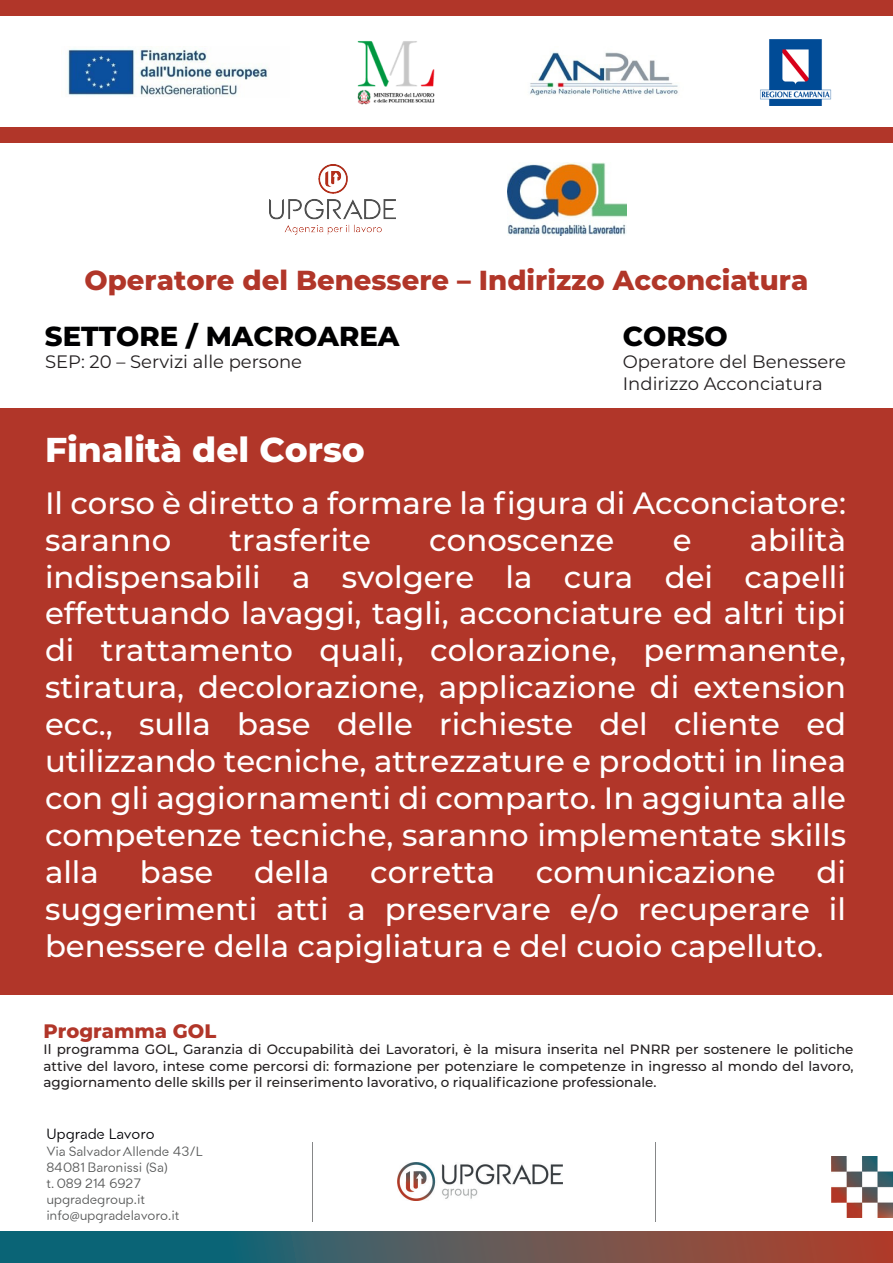
<style>
.page{position:relative;width:893px;height:1263px;background:#fff}
.page>*{position:absolute;margin:0;border:0;box-sizing:border-box;transform-origin:0 0}
.t1{font:800 34.5px "Montserrat";color:#fff}
.t2{font:500 30.75px/36.9px "Montserrat";color:#fff;text-align:justify}
.t3{font:800 27.45px "Montserrat";color:#b13629}
.t4{font:800 27.45px "Montserrat";color:#000001}
.t5{font:800 19.5px "Montserrat";color:#b13629}
.t6{font:18px/21.6px "Montserrat";color:#231f20}
.t7{font:15px "Medel";color:#010105}
.t8{font:500 13.5px/16.2px "Montserrat";color:#231f20;text-align:justify}
.t9{font:13.5px/16.2px "Medel";color:#585959}
.s1{font-family:"Myriad Pro"}
</style>
<div class="page">
<img style="left:397px;top:1163px;width:166px;height:37px">
<img style="left:832px;top:1156px;width:61px;height:61px">
<svg style="left:0;top:1232px;width:893px;height:31px;background:#545859"></svg>
<hr style="left:312px;top:1142px;width:1px;height:79px;background:#868788">
<hr style="left:655px;top:1142px;width:1px;height:79px;background:#868788">
<div style="left:0;top:0;width:892px;height:16px;background:#b13629"></div>
<img style="left:530px;top:52px;width:148px;height:44px">
<img style="left:269px;top:164px;width:126px;height:70px">
<img style="left:507px;top:163px;width:120px;height:73px">
<img style="left:67px;top:48px;width:201px;height:49px">
<img style="left:760px;top:39px;width:72px;height:66px">
<img style="left:357px;top:41px;width:78px;height:64px">
<div style="left:0;top:127px;width:893px;height:16px;background:#b13629"></div>
<div style="left:0;top:408px;width:893px;height:587px;background:#b13629"></div>
<p class="t3" style="left:85px;top:260px;width:725px">Operatore del Benessere – Indirizzo Acconciatura</p>
<p class="t4" style="left:45px;top:316px;width:356px">SETTORE / MACROAREA</p>
<p class="t6" style="left:45px;top:350px;width:259px">SEP: 20 – Servizi alle persone</p>
<p class="t4" style="left:623px;top:316px;width:106px">CORSO</p>
<p class="t6" style="left:623px;top:350px;width:225px">Operatore del Benessere<br>Indirizzo Acconciatura</p>
<p class="t1" style="left:45px;top:424px;width:321px">Finalità del Corso</p>
<p class="t2" style="left:45px;top:483px;width:802px">Il corso è diretto a formare la figura di Acconciatore: saranno</p>
<p class="t2" style="left:45px;top:520px;width:803px;text-indent:705px">abilità indispensabili a svolgere la cura dei capelli effettuando lavaggi, tagli, acconciature ed altri tipi di trattamento quali, colorazione, permanente, stiratura, decolorazione, applicazione di extension ecc., sulla base delle richieste del cliente ed utilizzando tecniche, attrezzature e prodotti in linea con gli aggiornamenti di comparto. In aggiunta alle competenze tecniche, saranno implementate skills alla</p>
<p class="t2" style="left:229px;top:520px;width:143px">trasferite</p>
<p class="t2" style="left:429px;top:520px;width:187px">conoscenze</p>
<p class="t2" style="left:673px;top:520px;width:20px">e</p>
<p class="t2" style="left:45px;top:852px;width:803px;text-indent:771px">di suggerimenti atti a preservare e/o recuperare il benessere della capigliatura e del cuoio capelluto.</p>
<p class="t2" style="left:140px;top:852px;width:75px">base</p>
<p class="t2" style="left:254px;top:852px;width:77px">della</p>
<p class="t2" style="left:370px;top:852px;width:126px">corretta</p>
<p class="t2" style="left:536px;top:852px;width:241px">comunicazione</p>
<p class="t5" style="left:44px;top:1017px;width:174px">Programma GOL</p>
<p class="t8" style="left:44px;top:1041px;width:812px">Il programma GOL, Garanzia di Occupabilità dei Lavoratori, è la misura inserita nel PNRR per sostenere le politiche attive del lavoro, intese come percorsi di: formazione per potenziare le competenze in ingresso al mondo del lavoro, aggiornamento delle skills per il reinserimento lavorativo, o riqualificazione professionale.</p>
<p class="t7" style="left:46px;top:1126px;width:110px">Upgrade Lavoro</p>
<p class="t9" style="left:46px;top:1143px;width:158px">Via Salvador Allende 43/L<br>84081 Baronissi <span class="s1">(</span>Sa<span class="s1">)<br></span>t. 089 214 6927 upgradegroup.it info<span class="s1">@</span>upgradelavoro.it</p>
</div>
